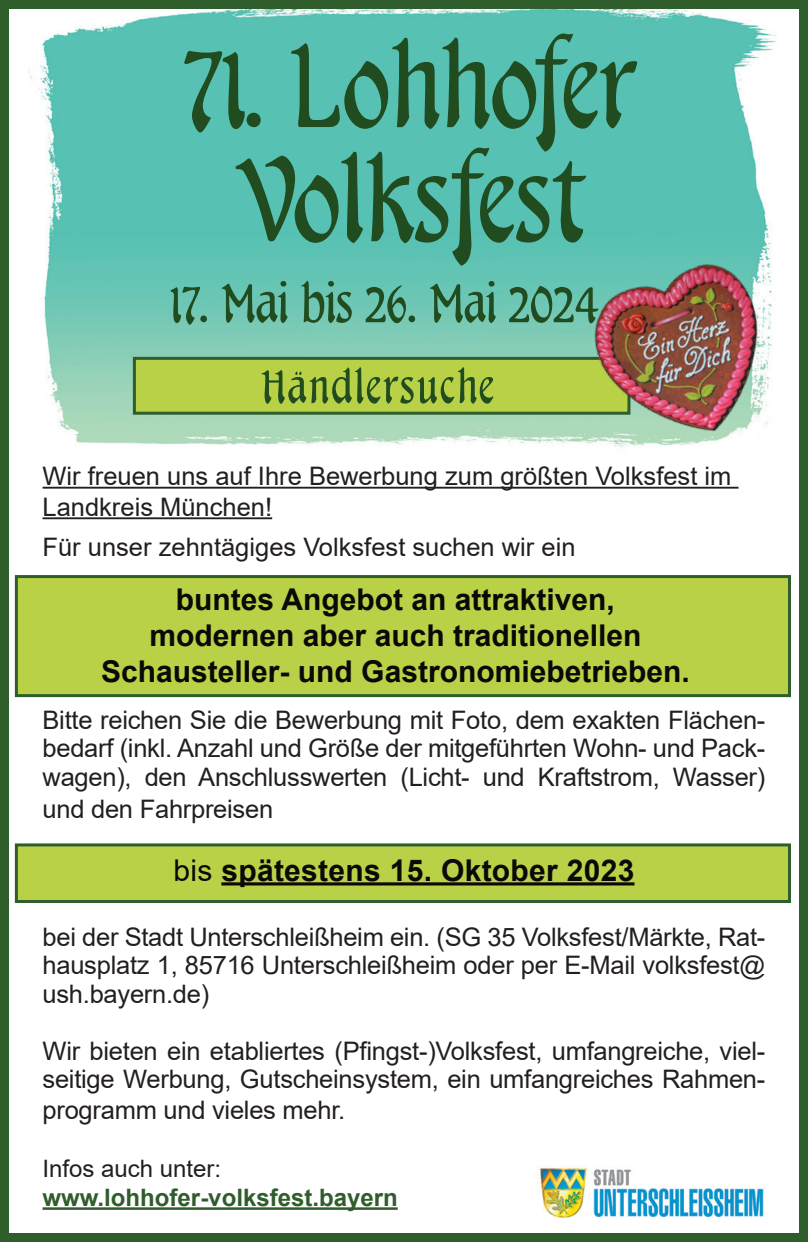
<style>
.page{position:relative;width:808px;height:1242px;background:#fff}
.page>*{position:absolute;margin:0;border:0;box-sizing:border-box;transform-origin:0 0}
.Text{font:135px "Menuetto";color:#204c20}
.Text-2{font:63px "Menuetto";color:#204c20}
.Text-3{font:54px "Menuetto";letter-spacing:.04em;color:#204c20}
.t1{font:700 30px "Arial";color:#0c0806}
.t2{font:25.5px/28.5px "Arial";letter-spacing:-.01em;color:#231f20;text-align:justify}
.t3{font:700 24px "Arial";color:#305d2c}
.t4{font:24px "Arial";color:#231f20}
.s1{font-weight:400}
</style>
<div class="page">
<div style="left:15px;top:575px;width:776px;height:122px;background:#b8d147;border:3px solid #305d2c"></div>
<div style="left:15px;top:843px;width:776px;height:60px;background:#b8d147;border:3px solid #305d2c"></div>
<hr style="left:221px;top:882px;width:413px;height:3px;background:#0c0806">
<hr style="left:43px;top:1207px;width:355px;height:2px;background:#305d2c">
<img style="left:540px;top:1167px;width:224px;height:51px">
<img style="left:28px;top:10px;width:750px;height:435px">
<div style="left:134px;top:358px;width:495px;height:55px;background:#b8d147"></div>
<div style="left:133px;top:357px;width:497px;height:58px;border:3px solid #305d2c"></div>
<img style="left:576px;top:246px;width:202px;height:201px">
<hr style="left:43px;top:487px;width:695px;height:1px;background:#231f20">
<hr style="left:43px;top:517px;width:229px;height:2px;background:#231f20">
<div style="left:0;top:0;width:808px;height:1242px;border:9px solid #305d2c"></div>
<p class="Text" style="left:182px;top:19px;width:457px">71. Lohhofer</p>
<p class="Text" style="left:233px;top:133px;width:355px">Volksfest</p>
<p class="Text-2" style="left:170px;top:272px;width:431px">17. Mai bis 26. Mai 2024</p>
<p class="Text-3" style="left:261px;top:360px;width:234px">Händlersuche</p>
<p class="t2" style="left:43px;top:460px;width:690px;line-height:30.6px">Wir freuen uns auf Ihre Bewerbung zum größten Volksfest im<br>Landkreis München!</p>
<p class="t2" style="left:43px;top:533px;width:534px">Für unser zehntägiges Volksfest suchen wir ein</p>
<p class="t1" style="left:176px;top:578px;width:440px">buntes Angebot an attraktiven,</p>
<p class="t1" style="left:150px;top:614px;width:493px">modernen aber auch traditionellen</p>
<p class="t1" style="left:101px;top:650px;width:590px">Schausteller- und Gastronomiebetrieben.</p>
<p class="t2" style="left:43px;top:705px;width:724px">Bitte reichen Sie die Bewerbung mit Foto, dem exakten Flächen&shy;bedarf (inkl. Anzahl und Größe der mitgeführten Wohn- und Pack&shy;wagen), den Anschlusswerten (Licht- und Kraftstrom, Wasser)</p>
<p class="t2" style="left:43px;top:795px;width:232px">und den Fahrpreisen</p>
<p class="t1" style="left:173px;top:849px;width:462px"><span class="s1">bis</span> spätestens 15. Oktober 2023</p>
<p class="t2" style="left:43px;top:922px;width:724px">bei der Stadt Unterschleißheim ein. (SG 35 Volksfest/Märkte, Rat&shy;hausplatz 1, 85716 Unterschleißheim oder per E-Mail volksfest@ ush.bayern.de)</p>
<p class="t2" style="left:43px;top:1036px;width:724px;line-height:29.7px">Wir bieten ein etabliertes (Pfingst-)Volksfest, umfangreiche, viel&shy;seitige Werbung, Gutscheinsystem, ein umfangreiches Rahmen&shy;programm und vieles mehr.</p>
<p class="t4" style="left:43px;top:1152px;width:180px">Infos auch unter:</p>
<p class="t3" style="left:43px;top:1180px;width:357px">www.lohhofer-volksfest.bayern</p>
</div>
